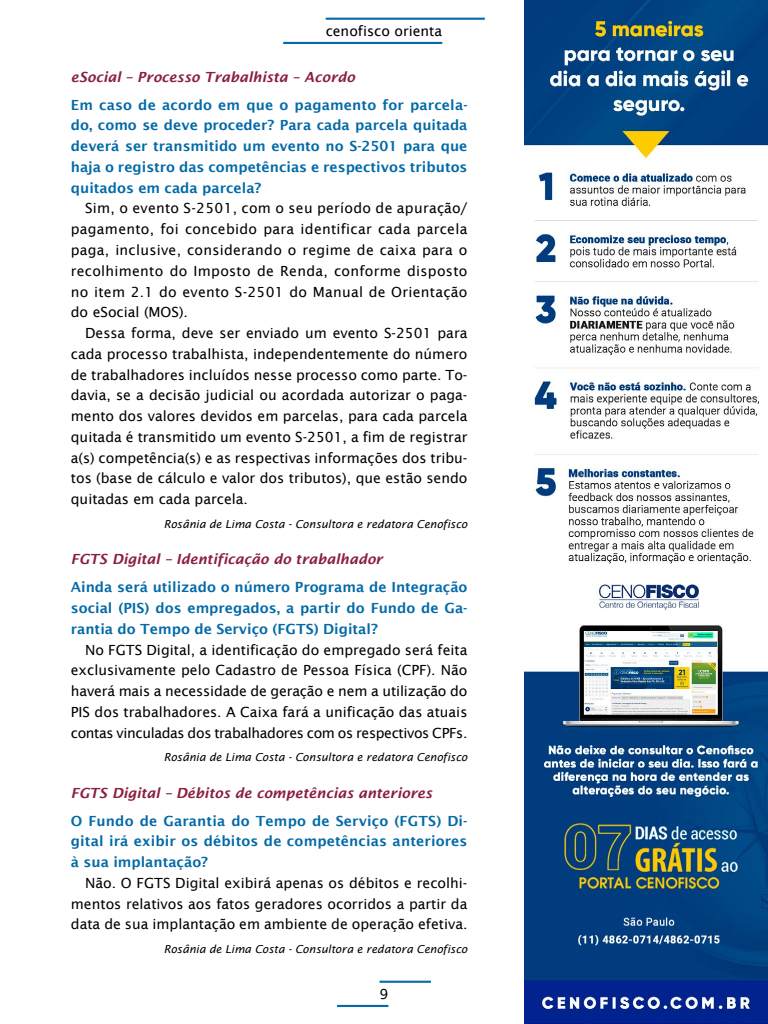
<style>
.page{position:relative;width:768px;height:1024px;background:#fff}
.page>*{position:absolute;margin:0;border:0;box-sizing:border-box;transform-origin:0 0}
.t1{font:14px/20.8px "Lucida Sans";color:#000;text-align:justify}
.t2{font:600 14px/20.8px "Lucida Sans";color:#046aa8;text-align:justify}
.t3{font:italic 600 14px "Lucida Sans";color:#8a1f3e}
.t4{font:italic 11px "Lucida Sans";color:#000}
</style>
<div class="page">
<img style="left:524px;top:0;width:244px;height:1024px">
<hr style="left:326px;top:18px;width:159px;height:2px;background:#046aa8">
<hr style="left:283px;top:42px;width:159px;height:2px;background:#046aa8">
<hr style="left:380px;top:981px;width:51px;height:2px;background:#046aa8">
<hr style="left:337px;top:1005px;width:51px;height:2px;background:#046aa8">
<p class="t1" style="left:326px;top:21px;width:118px">cenofisco orienta</p>
<p class="t3" style="left:71px;top:69px;width:286px">eSocial – Processo Trabalhista – Acordo</p>
<p class="t2" style="left:71px;top:94px;width:398px">Em caso de acordo em que o pagamento for parcela&shy;do, como se deve proceder? Para cada parcela quitada deverá ser transmitido um evento no S-2501 para que haja o registro das competências e respectivos tributos quitados em cada parcela?</p>
<p class="t1" style="left:71px;top:198px;width:398px;text-indent:14px">Sim, o evento S-2501, com o seu período de apuração/ pagamento, foi concebido para identificar cada parcela paga, inclusive, considerando o regime de caixa para o recolhimento do Imposto de Renda, conforme disposto no item 2.1 do evento S-2501 do Manual de Orientação do eSocial (MOS).</p>
<p class="t1" style="left:71px;top:323px;width:398px;text-indent:14px">Dessa forma, deve ser enviado um evento S-2501 para cada processo trabalhista, independentemente do número de trabalhadores incluídos nesse processo como parte. To&shy;davia, se a decisão judicial ou acordada autorizar o paga&shy;mento dos valores devidos em parcelas, para cada parcela quitada é transmitido um evento S-2501, a fim de registrar a(s) competência(s) e as respectivas informações dos tribu&shy;tos (base de cálculo e valor dos tributos), que estão sendo quitadas em cada parcela.</p>
<p class="t4" style="left:164px;top:518px;width:305px">Rosânia de Lima Costa - Consultora e redatora Cenofisco</p>
<p class="t3" style="left:71px;top:551px;width:313px">FGTS Digital – Identificação do trabalhador</p>
<p class="t2" style="left:71px;top:577px;width:398px">Ainda será utilizado o número Programa de Integração social (PIS) dos empregados, a partir do Fundo de Ga&shy;rantia do Tempo de Serviço (FGTS) Digital?</p>
<p class="t1" style="left:71px;top:639px;width:398px;text-indent:14px">No FGTS Digital, a identificação do empregado será feita exclusivamente pelo Cadastro de Pessoa Física (CPF). Não haverá mais a necessidade de geração e nem a utilização do PIS dos trabalhadores. A Caixa fará a unificação das atuais contas vinculadas dos trabalhadores com os respectivos CPFs.</p>
<p class="t4" style="left:164px;top:751px;width:305px">Rosânia de Lima Costa - Consultora e redatora Cenofisco</p>
<p class="t3" style="left:71px;top:785px;width:363px">FGTS Digital – Débitos de competências anteriores</p>
<p class="t2" style="left:71px;top:810px;width:398px">O Fundo de Garantia do Tempo de Serviço (FGTS) Di&shy;gital irá exibir os débitos de competências anteriores à sua implantação?</p>
<p class="t1" style="left:71px;top:872px;width:398px;text-indent:14px">Não. O FGTS Digital exibirá apenas os débitos e recolhi&shy;mentos relativos aos fatos geradores ocorridos a partir da data de sua implantação em ambiente de operação efetiva.</p>
<p class="t4" style="left:164px;top:943px;width:305px">Rosânia de Lima Costa - Consultora e redatora Cenofisco</p>
<p class="t1" style="left:380px;top:984px;width:10px">9</p>
</div>
